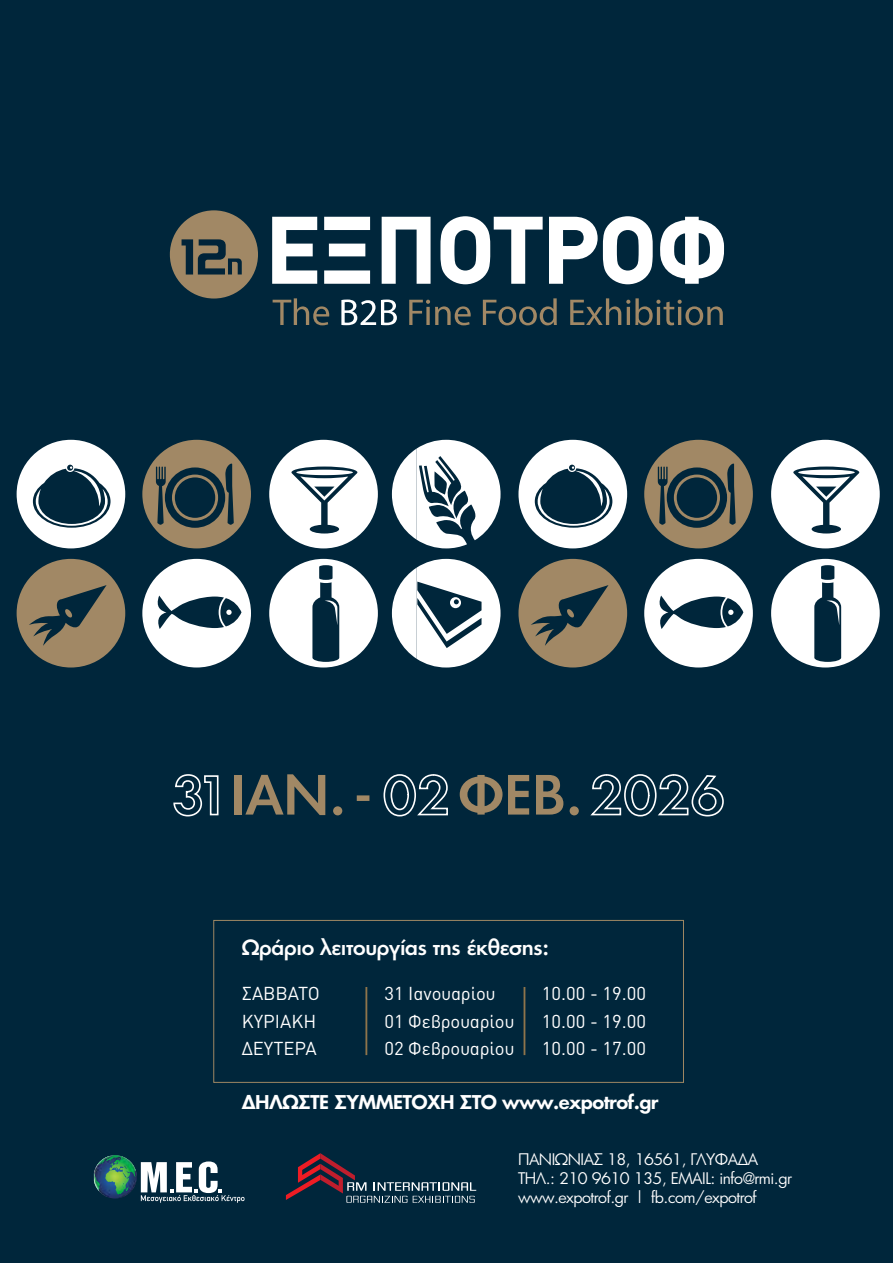
<style>
.page{position:relative;width:893px;height:1263px;background:#00263b}
.page>*{position:absolute;margin:0;border:0;box-sizing:border-box;transform-origin:0 0}
.t1{font:500 20.4px "PF Futura Neu";letter-spacing:-.02em;color:#fff}
.t2{font:18.45px/27.8px "DIN Pro";color:#fff}
.t3{font:600 18.45px "PF Futura Neu";letter-spacing:-.03em;color:#fff}
.t4{font:15.6px/18.8px "PF Futura Neu";letter-spacing:-.03em;color:#fff}
</style>
<div class="page">
<svg style="left:269px;top:559px;width:109px;height:108px"></svg>
<svg style="left:17px;top:559px;width:108px;height:108px"></svg>
<svg style="left:142px;top:559px;width:109px;height:108px"></svg>
<svg style="left:17px;top:440px;width:108px;height:108px"></svg>
<svg style="left:142px;top:440px;width:109px;height:108px"></svg>
<svg style="left:269px;top:440px;width:109px;height:108px"></svg>
<svg style="left:771px;top:559px;width:109px;height:108px"></svg>
<svg style="left:518px;top:559px;width:109px;height:108px"></svg>
<svg style="left:392px;top:440px;width:109px;height:108px"></svg>
<svg style="left:644px;top:559px;width:109px;height:108px"></svg>
<svg style="left:518px;top:440px;width:109px;height:108px"></svg>
<svg style="left:644px;top:440px;width:109px;height:108px"></svg>
<svg style="left:771px;top:440px;width:109px;height:108px"></svg>
<svg style="left:392px;top:559px;width:109px;height:108px"></svg>
<hr style="left:365px;top:987px;width:2px;height:68px;background:#8e744b">
<hr style="left:524px;top:987px;width:1px;height:68px;background:#8e744b">
<div style="left:213px;top:920px;width:471px;height:163px;border:1px solid #9e8763"></div>
<svg style="left:269px;top:1042px;width:232px;height:161px"></svg>
<svg style="left:93px;top:1042px;width:158px;height:161px"></svg>
<svg style="left:173px;top:774px;width:551px;height:43px"></svg>
<div style="left:570px;top:806px;width:9px;height:9px;background:#a18865;border-radius:50%"></div>
<div style="left:170px;top:210px;width:88px;height:88px;background:#a18865;border-radius:50%"></div>
<svg style="left:272px;top:217px;width:45px;height:67px"></svg>
<svg style="left:324px;top:217px;width:46px;height:67px"></svg>
<svg style="left:382px;top:217px;width:49px;height:67px"></svg>
<svg style="left:440px;top:216px;width:103px;height:68px"></svg>
<svg style="left:549px;top:216px;width:104px;height:68px"></svg>
<svg style="left:660px;top:217px;width:64px;height:67px"></svg>
<svg style="left:273px;top:298px;width:56px;height:27px"></svg>
<svg style="left:341px;top:299px;width:56px;height:26px"></svg>
<svg style="left:409px;top:300px;width:62px;height:25px"></svg>
<svg style="left:483px;top:298px;width:74px;height:27px"></svg>
<svg style="left:570px;top:298px;width:153px;height:27px"></svg>
<svg style="left:182px;top:239px;width:60px;height:35px"></svg>
<p class="t1" style="left:242px;top:934px;width:309px">Ωράριο λειτουργίας της έκθεσης:</p>
<p class="t2" style="left:242px;top:978px;width:80px">ΣΑΒΒΑΤΟ<br>ΚΥΡΙΑΚΗ<br>ΔΕΥΤΕΡΑ</p>
<p class="t2" style="left:384px;top:978px;width:131px">31 Ιανουαρίου<br>01 Φεβρουαρίου<br>02 Φεβρουαρίου</p>
<p class="t2" style="left:542px;top:978px;width:106px;text-align:justify">10.00 - 19.00<br>10.00 - 19.00<br>10.00 - 17.00</p>
<p class="t3" style="left:242px;top:1090px;width:418px">ΔΗΛΩΣΤΕ ΣΥΜΜΕΤΟΧΗ ΣΤΟ www.expotrof.gr</p>
<p class="t4" style="left:518px;top:1150px;width:275px">ΠΑΝΙΩΝΙΑΣ 18, 16561, ΓΛΥΦΑΔΑ<br>ΤΗΛ.: 210 9610 135, EMAIL: info@rmi.gr www.expotrof.gr | fb.com/expotrof</p>
</div>
